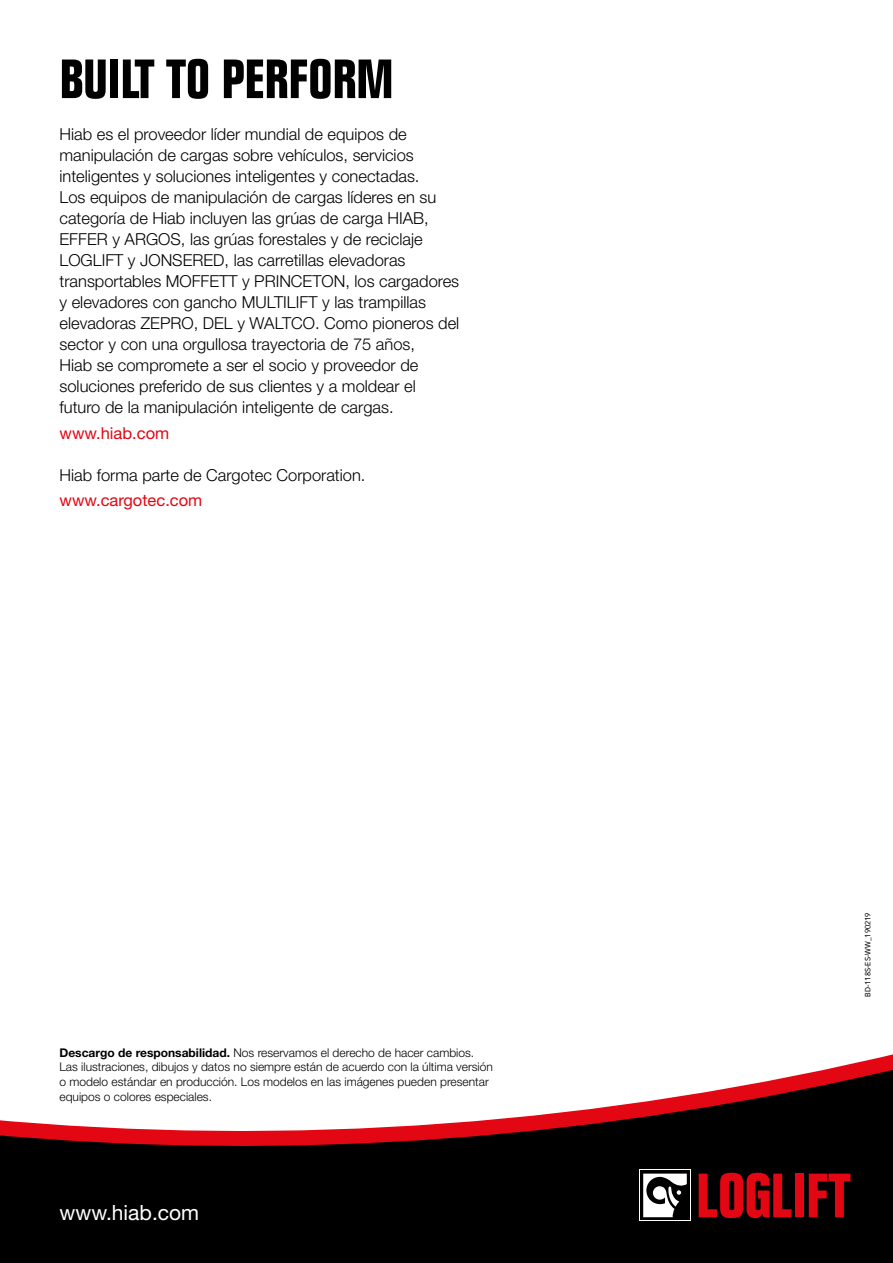
<style>
.page{position:relative;width:893px;height:1263px;background:#fff}
.page>*{position:absolute;margin:0;border:0;box-sizing:border-box;transform-origin:0 0}
.t1{font:700 condensed 54px "Folio Std";color:#000}
.t2{font:21px "Helvetica Neue LT Std";color:#fff}
.t3{font:300 16.5px/21px "Helvetica Neue LT Std";color:#000}
.t4{font:16.5px "Helvetica Neue";color:#e30613}
.t5{font:300 12px/14.7px "Helvetica Neue LT Std";color:#000}
.t6{font:7.5px "Vectora Com";color:#000}
.s1{font-weight:700}
</style>
<div class="page">
<div style="left:0;top:1147px;width:893px;height:116px;background:#000"></div>
<svg style="left:0;top:1054px;width:893px;height:93px"></svg>
<svg style="left:639px;top:1170px;width:51px;height:51px"></svg>
<div style="left:640px;top:1171px;width:50px;height:49px;background:#000"></div>
<svg style="left:643px;top:1173px;width:44px;height:44px"></svg>
<svg style="left:699px;top:1173px;width:93px;height:45px;background:#8a030b"></svg>
<div style="left:795px;top:1173px;width:8px;height:44px;background:#e30613"></div>
<svg style="left:809px;top:1173px;width:41px;height:44px;background:#7f030a"></svg>
<h1 class="t1" style="left:60px;top:49px;width:335px">BUILT TO PERFORM</h1>
<p class="t3" style="left:60px;top:124px;width:401px">Hiab es el proveedor líder mundial de equipos de manipulación de cargas sobre vehículos, servicios inteligentes y soluciones inteligentes y conectadas.<br>Los equipos de manipulación de cargas líderes en su categoría de Hiab incluyen las grúas de carga HIAB, EFFER y ARGOS, las grúas forestales y de reciclaje LOGLIFT y JONSERED, las carretillas elevadoras transportables MOFFETT y PRINCETON, los cargadores y elevadores con gancho MULTILIFT y las trampillas elevadoras ZEPRO, DEL y WALTCO. Como pioneros del sector y con una orgullosa trayectoria de 75 años,<br>Hiab se compromete a ser el socio y proveedor de soluciones preferido de sus clientes y a moldear el futuro de la manipulación inteligente de cargas.</p>
<p class="t4" style="left:60px;top:423px;width:111px">www.hiab.com</p>
<p class="t3" style="left:60px;top:464px;width:307px">Hiab forma parte de Cargotec Corporation.</p>
<p class="t4" style="left:60px;top:490px;width:144px">www.cargotec.com</p>
<p class="t5" style="left:60px;top:1045px;width:435px"><span class="s1">Descargo de responsabilidad.</span> Nos reservamos el derecho de hacer cambios.<br>Las ilustraciones, dibujos y datos no siempre están de acuerdo con la última versión o modelo estándar en producción. Los modelos en las imágenes pueden presentar equipos o colores especiales.</p>
<p class="t2" style="left:60px;top:1200px;width:141px">www.hiab.com</p>
<p class="t6" style="left:863px;top:997px;width:86px;rotate:-90deg">BD-118S-ES-WW_190219</p>
</div>
